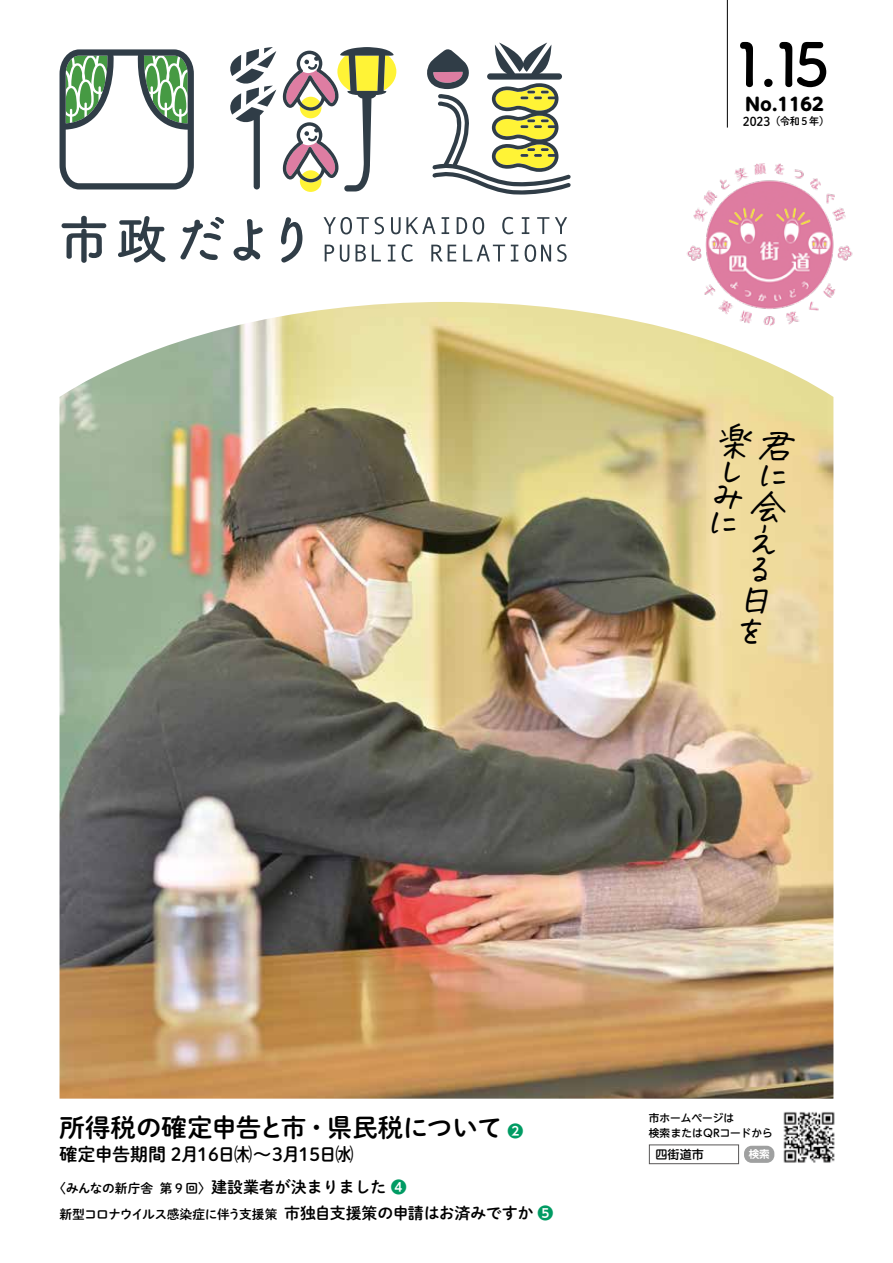
<style>
.page{position:relative;width:893px;height:1263px;background:#fff}
.page>*{position:absolute;margin:0;border:0;box-sizing:border-box;transform-origin:0 0}
.t1{font:700 59.55px "Tsuku A Rd Gothic";color:#000}
.t2{font:25.5px "Shuei M Go Std B";color:#000}
.t3{font:18px "Shuei M Go Std B";color:#000}
.t4{font:800 17.55px "UD Shin M Go Pr 6";color:#000}
.t5{font:15.9px "Shuei M Go Std B";letter-spacing:-.02em;color:#000}
.t6{font:15.9px "Shuei M Go Std B";color:#000}
.t7{font:700 15.9px "UD Shin Go NT Pr 6 De";color:#009b63}
.t8{font:12.75px "Shuei M Go Std B";letter-spacing:-.035em;color:#000}
.t9{font:12.3px "Shuei M Go Std B";color:#000;scale:.95 1}
.t10{font:500 12px "UD Shin M Go Pr 6";color:#000}
.t11{font:500 10.65px "UD Shin M Go Pr 6";color:#000}
.t12{font:10.5px "Shuei M Go Std B";color:#000;scale:.95 1}
.t13{font:700 10.5px "UD Shin M Go Pr 6 De";color:#fff}
.s1{font-family:"UD Shin Go NT Pr 6 De";font-weight:700;color:#009b63}
</style>
<div class="page">
<svg style="left:62px;top:216px;width:44px;height:47px"></svg>
<svg style="left:118px;top:216px;width:47px;height:47px"></svg>
<svg style="left:180px;top:217px;width:44px;height:43px"></svg>
<svg style="left:234px;top:219px;width:29px;height:42px"></svg>
<svg style="left:281px;top:217px;width:21px;height:45px"></svg>
<svg style="left:60px;top:49px;width:134px;height:140px"></svg>
<svg style="left:230px;top:47px;width:46px;height:142px"></svg>
<svg style="left:283px;top:47px;width:113px;height:145px"></svg>
<svg style="left:427px;top:43px;width:144px;height:152px"></svg>
<svg style="left:375px;top:217px;width:9px;height:17px"></svg>
<svg style="left:391px;top:217px;width:44px;height:17px"></svg>
<svg style="left:442px;top:217px;width:7px;height:17px"></svg>
<svg style="left:457px;top:217px;width:10px;height:17px"></svg>
<svg style="left:502px;top:217px;width:11px;height:17px"></svg>
<svg style="left:522px;top:217px;width:7px;height:17px"></svg>
<svg style="left:537px;top:217px;width:12px;height:17px"></svg>
<svg style="left:555px;top:217px;width:12px;height:17px"></svg>
<svg style="left:325px;top:245px;width:9px;height:16px"></svg>
<svg style="left:340px;top:245px;width:9px;height:17px"></svg>
<svg style="left:356px;top:245px;width:10px;height:16px"></svg>
<svg style="left:372px;top:245px;width:9px;height:16px"></svg>
<svg style="left:388px;top:245px;width:7px;height:16px"></svg>
<svg style="left:402px;top:244px;width:11px;height:18px"></svg>
<svg style="left:431px;top:245px;width:25px;height:16px"></svg>
<svg style="left:463px;top:245px;width:42px;height:16px"></svg>
<svg style="left:511px;top:245px;width:7px;height:16px"></svg>
<svg style="left:557px;top:244px;width:10px;height:18px"></svg>
<svg style="left:324px;top:217px;width:45px;height:17px"></svg>
<svg style="left:525px;top:244px;width:26px;height:18px"></svg>
<svg style="left:473px;top:217px;width:11px;height:17px"></svg>
<img style="left:687px;top:163px;width:166px;height:139px">
<hr style="left:727px;top:0;width:1px;height:128px;background:#000">
<img style="left:783px;top:1111px;width:52px;height:52px">
<div style="left:649px;top:1144px;width:90px;height:20px;border:1px solid #595757"></div>
<div style="left:744px;top:1146px;width:30px;height:17px;background:#9fa0a0;border-radius:8px"></div>
<img style="left:60px;top:302px;width:773px;height:796px">
<svg style="left:711px;top:421px;width:85px;height:224px;background:#efda9e"></svg>
<h1 class="t1" style="left:731px;top:18px;width:100px">1.15</h1>
<h3 class="t4" style="left:745px;top:89px;width:80px">No.1162</h3>
<p class="t12" style="left:770px;top:113px;width:63px">（令和５年(</p>
<p class="t9" style="left:743px;top:112px;width:31px">2023</p>
<h2 class="t2" style="left:60px;top:1108px;width:445px">所得税の確定申告と市・県民税について</h2>
<p class="t11" style="left:649px;top:1109px;width:87px">市ホームページは</p>
<h3 class="t3" style="left:60px;top:1141px;width:295px">確定申告期間 月2 16日㈭～ 月3 15日㈬</h3>
<p class="t6" style="left:211px;top:1175px;width:197px">建設業者が決まりました <span class="s1">4</span></p>
<p class="t7" style="left:507px;top:1117px;width:17px">❷</p>
<p class="t11" style="left:649px;top:1124px;width:125px">検索またはQRコードから</p>
<p class="t10" style="left:656px;top:1144px;width:50px">四街道市</p>
<p class="t13" style="left:749px;top:1145px;width:23px">検索</p>
<p class="t8" style="left:53px;top:1179px;width:102px">〈みんなの新庁舎</p>
<p class="t8" style="left:160px;top:1179px;width:53px">第９回〉</p>
<p class="t5" style="left:284px;top:1201px;width:271px">市独自支援策の申請はお済みですか <span class="s1">5</span></p>
<p class="t8" style="left:60px;top:1204px;width:219px">新型コロナウイルス感染症に伴う支援策</p>
</div>
